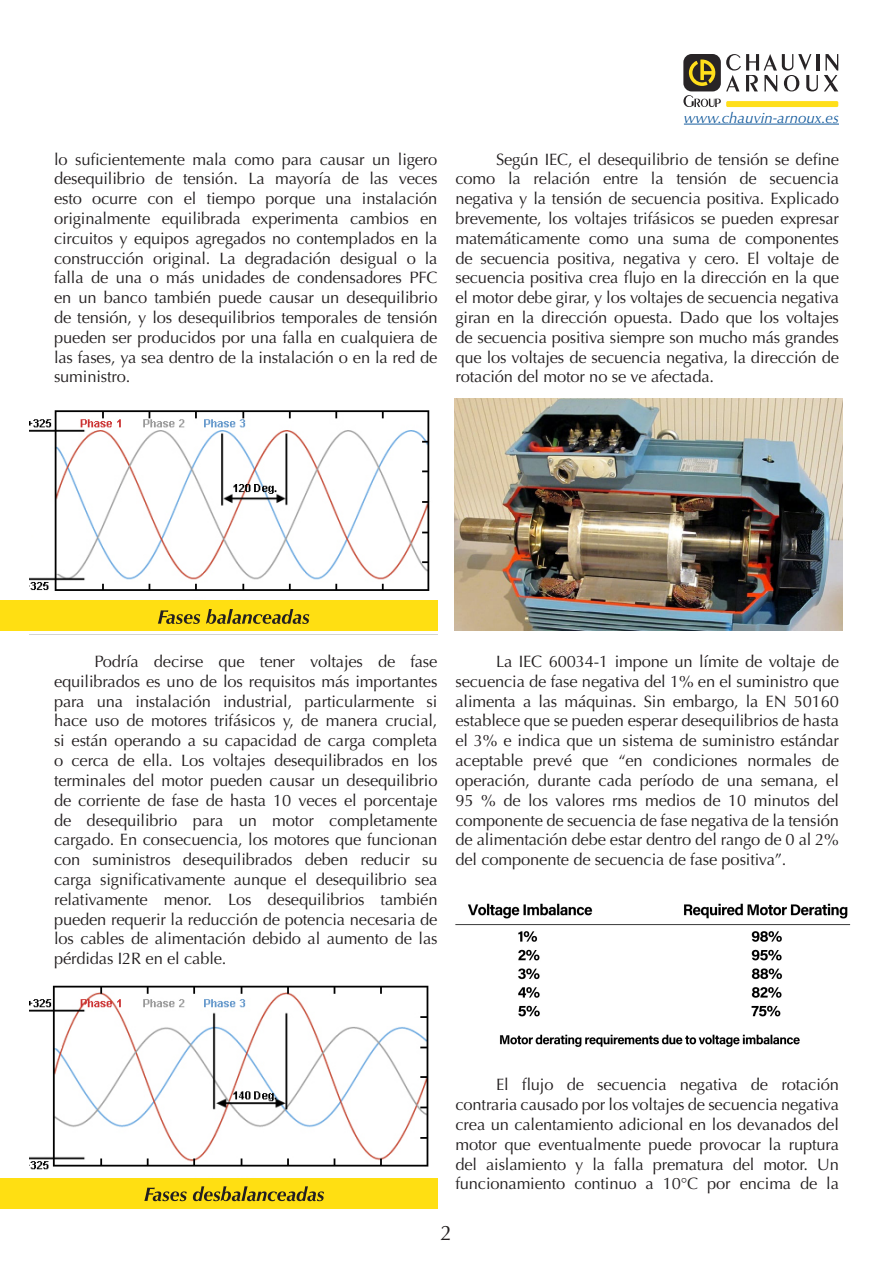
<style>
.page{position:relative;width:893px;height:1263px;background:#fff}
.page>*{position:absolute;margin:0;border:0;box-sizing:border-box;transform-origin:0 0}
.t1{font:21px "Optima";color:#231f20}
.t2{font:16.5px/19.8px "Optima";letter-spacing:-.01em;color:#231f20;text-align:justify}
.t3{font:italic 15px "Optima";color:#175d9e}
</style>
<div class="page">
<img style="left:455px;top:903px;width:396px;height:144px">
<img style="left:30px;top:410px;width:407px;height:191px">
<img style="left:30px;top:985px;width:399px;height:185px">
<hr style="left:816px;top:54px;width:3px;height:17px;background:#282426">
<svg style="left:824px;top:54px;width:14px;height:37px"></svg>
<svg style="left:683px;top:54px;width:135px;height:53px"></svg>
<div style="left:726px;top:101px;width:112px;height:6px;background:#ffdf1b;border-radius:2px"></div>
<hr style="left:684px;top:124px;width:155px;height:1px;background:#175d9e">
<div style="left:0;top:601px;width:437px;height:30px;background:#ffdf12"></div>
<div style="left:0;top:1178px;width:437px;height:31px;background:#ffdf12"></div>
<svg style="left:158px;top:609px;width:151px;height:15px"></svg>
<svg style="left:144px;top:1186px;width:180px;height:15px"></svg>
<img style="left:454px;top:398px;width:389px;height:233px">
<p class="t2" style="left:54px;top:149px;width:385px">lo suficientemente mala como para causar un ligero desequilibrio de tensión. La mayoría de las veces esto ocurre con el tiempo porque una instalación originalmente equilibrada experimenta cambios en circuitos y equipos agregados no contemplados en la construcción original. La degradación desigual o la falla de una o más unidades de condensadores PFC en un banco también puede causar un desequilibrio de tensión, y los desequilibrios temporales de tensión pueden ser producidos por una falla en cualquiera de las fases, ya sea dentro de la instalación o en la red de suministro.</p>
<p class="t3" style="left:684px;top:109px;width:157px">www.chauvin-arnoux.es</p>
<p class="t2" style="left:455px;top:149px;width:385px;text-indent:40px">Según IEC, el desequilibrio de tensión se define como la relación entre la tensión de secuencia negativa y la tensión de secuencia positiva. Explicado brevemente, los voltajes trifásicos se pueden expresar matemáticamente como una suma de componentes de secuencia positiva, negativa y cero. El voltaje de secuencia positiva crea flujo en la dirección en la que el motor debe girar, y los voltajes de secuencia negativa giran en la dirección opuesta. Dado que los voltajes de secuencia positiva siempre son mucho más grandes que los voltajes de secuencia negativa, la dirección de rotación del motor no se ve afectada.</p>
<p class="t2" style="left:54px;top:652px;width:385px;text-indent:40px">Podría decirse que tener voltajes de fase equilibrados es uno de los requisitos más importantes para una instalación industrial, particularmente si hace uso de motores trifásicos y, de manera crucial, si están operando a su capacidad de carga completa o cerca de ella. Los voltajes desequilibrados en los terminales del motor pueden causar un desequilibrio de corriente de fase de hasta 10 veces el porcentaje de desequilibrio para un motor completamente cargado. En consecuencia, los motores que funcionan con suministros desequilibrados deben reducir su carga significativamente aunque el desequilibrio sea relativamente menor. Los desequilibrios también pueden requerir la reducción de potencia necesaria de los cables de alimentación debido al aumento de las pérdidas I2R en el cable.</p>
<p class="t2" style="left:455px;top:652px;width:385px;text-indent:40px">La IEC 60034-1 impone un límite de voltaje de secuencia de fase negativa del 1% en el suministro que alimenta a las máquinas. Sin embargo, la EN 50160 establece que se pueden esperar desequilibrios de hasta el 3% e indica que un sistema de suministro estándar aceptable prevé que “en condiciones normales de operación, durante cada período de una semana, el 95 % de los valores rms medios de 10 minutos del componente de secuencia de fase negativa de la tensión de alimentación debe estar dentro del rango de 0 al 2% del componente de secuencia de fase positiva”.</p>
<p class="t2" style="left:455px;top:1075px;width:385px;text-indent:40px">El flujo de secuencia negativa de rotación contraria causado por los voltajes de secuencia negativa crea un calentamiento adicional en los devanados del motor que eventualmente puede provocar la ruptura del aislamiento y la falla prematura del motor. Un funcionamiento continuo a 10°C por encima de la</p>
<p class="t1" style="left:441px;top:1221px;width:13px">2</p>
</div>
